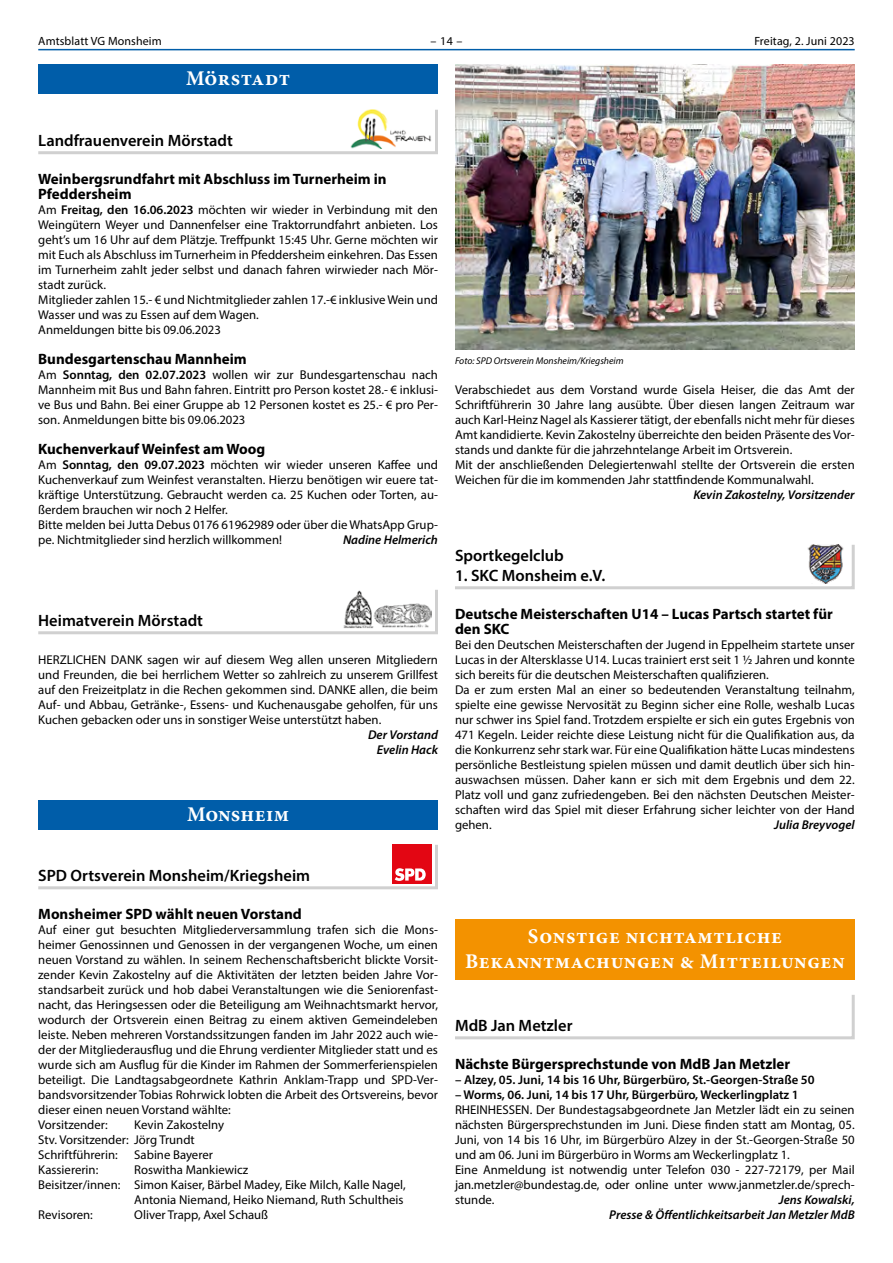
<style>
.page{position:relative;width:893px;height:1263px;background:#fff}
.page>*{position:absolute;margin:0;border:0;box-sizing:border-box;transform-origin:0 0}
.t1{font:700 20.85px "Minion Pro";letter-spacing:.03em;color:#fff}
.t2{font:700 20.85px "Minion Pro";letter-spacing:.01em;color:#fff}
.t3{font:600 16.5px "Myriad Pro";color:#000}
.Fließtext_Überschrif{font:700 15px/15px "Myriad Pro";color:#000}
.Fließtext_Blocksatz{font:12.75px/15px "Myriad Pro";color:#000;text-align:justify}
.Fließtext_Blocksatz-2{font:italic 600 12.75px/15px "Myriad Pro";color:#000;text-align:right}
.Fließtext_linksbündi{font:600 12.75px "Myriad Pro";color:#000}
.t4{font:12px "Myriad Pro";letter-spacing:.01em;color:#000}
.Fließtext_Blocksatz-3{font:italic 9.75px "Myriad Pro";color:#000}
.s1{font-weight:600}
</style>
<div class="page">
<hr style="left:38px;top:49px;width:817px;height:1px;background:#005da9">
<div style="left:38px;top:64px;width:400px;height:29px;background:#005da9"></div>
<svg style="left:38px;top:109px;width:400px;height:46px"></svg>
<img style="left:350px;top:109px;width:82px;height:39px">
<div style="left:38px;top:800px;width:400px;height:29px;background:#005da9"></div>
<svg style="left:455px;top:544px;width:400px;height:46px"></svg>
<img style="left:802px;top:544px;width:46px;height:39px">
<div style="left:455px;top:919px;width:400px;height:60px;background:#f39200"></div>
<svg style="left:455px;top:995px;width:400px;height:45px"></svg>
<svg style="left:38px;top:589px;width:400px;height:46px"></svg>
<img style="left:342px;top:589px;width:89px;height:39px">
<svg style="left:38px;top:844px;width:400px;height:46px"></svg>
<img style="left:455px;top:64px;width:400px;height:285px">
<p class="t4" style="left:38px;top:34px;width:125px">Amtsblatt VG Monsheim</p>
<p class="t4" style="left:431px;top:34px;width:33px">– 14 –</p>
<p class="t4" style="left:754px;top:34px;width:102px">Freitag, 2. Juni 2023</p>
<p class="t1" style="left:186px;top:64px;width:105px">Mörstadt</p>
<p class="t3" style="left:38px;top:130px;width:196px">Landfrauenverein Mörstadt</p>
<p class="Fließtext_Überschrif" style="left:38px;top:171px;width:350px">Weinbergsrundfahrt mit Abschluss im Turnerheim in</p>
<p class="Fließtext_Überschrif" style="left:38px;top:186px;width:95px">Pfeddersheim</p>
<p class="Fließtext_Blocksatz" style="left:38px;top:202px;width:401px">Am <span class="s1">Freitag, den 16.06.2023</span> möchten wir wieder in Verbindung mit den Weingütern Weyer und Dannenfelser eine Traktorrundfahrt anbieten. Los geht’s um 16 Uhr auf dem Plätzje. Treffpunkt 15:45 Uhr. Gerne möchten wir mit Euch als Abschluss im Turnerheim in Pfeddersheim einkehren. Das Essen im Turnerheim zahlt jeder selbst und danach fahren wirwieder nach Mör&shy;stadt zurück.</p>
<p class="Fließtext_Blocksatz" style="left:38px;top:292px;width:401px">Mitglieder zahlen 15.- € und Nichtmitglieder zahlen 17.-€ inklusive Wein und<br>Wasser und was zu Essen auf dem Wagen.</p>
<p class="Fließtext_Blocksatz" style="left:38px;top:322px;width:184px">Anmeldungen bitte bis 09.06.2023</p>
<p class="Fließtext_Überschrif" style="left:38px;top:351px;width:210px">Bundesgartenschau Mannheim</p>
<p class="Fließtext_Blocksatz" style="left:38px;top:367px;width:401px">Am <span class="s1">Sonntag, den 02.07.2023</span> wollen wir zur Bundesgartenschau nach Mannheim mit Bus und Bahn fahren. Eintritt pro Person kostet 28.- € inklusi&shy;ve Bus und Bahn. Bei einer Gruppe ab 12 Personen kostet es 25.- € pro Per&shy;son. Anmeldungen bitte bis 09.06.2023</p>
<p class="Fließtext_Überschrif" style="left:38px;top:441px;width:229px">Kuchenverkauf Weinfest am Woog</p>
<p class="Fließtext_Blocksatz" style="left:38px;top:457px;width:401px">Am <span class="s1">Sonntag, den 09.07.2023</span> möchten wir wieder unseren Kaffee und Kuchenverkauf zum Weinfest veranstalten. Hierzu benötigen wir euere tat&shy;kräftige Unterstützung. Gebraucht werden ca. 25 Kuchen oder Torten, au&shy;ßerdem brauchen wir noch 2 Helfer.</p>
<p class="Fließtext_Blocksatz" style="left:38px;top:517px;width:401px">Bitte melden bei Jutta Debus 0176 61962989 oder über die WhatsApp Grup&shy;pe. Nichtmitglieder sind herzlich willkommen!</p>
<p class="Fließtext_Blocksatz-2" style="left:343px;top:532px;width:96px">Nadine Helmerich</p>
<p class="t3" style="left:38px;top:610px;width:166px">Heimatverein Mörstadt</p>
<p class="Fließtext_Blocksatz" style="left:38px;top:652px;width:401px">HERZLICHEN DANK sagen wir auf diesem Weg allen unseren Mitgliedern und Freunden, die bei herrlichem Wetter so zahlreich zu unserem Grillfest auf den Freizeitplatz in die Rechen gekommen sind. DANKE allen, die beim Auf- und Abbau, Getränke-, Essens- und Kuchenausgabe geholfen, für uns Kuchen gebacken oder uns in sonstiger Weise unterstützt haben.</p>
<p class="Fließtext_Blocksatz-2" style="left:368px;top:727px;width:71px">Der Vorstand</p>
<p class="Fließtext_Blocksatz-2" style="left:377px;top:742px;width:63px">Evelin Hack</p>
<p class="t2" style="left:187px;top:799px;width:104px">Monsheim</p>
<p class="t3" style="left:38px;top:865px;width:273px">SPD Ortsverein Monsheim/Kriegsheim</p>
<p class="Fließtext_Überschrif" style="left:38px;top:906px;width:265px">Monsheimer SPD wählt neuen Vorstand</p>
<p class="Fließtext_Blocksatz" style="left:38px;top:922px;width:401px">Auf einer gut besuchten Mitgliederversammlung trafen sich die Mons&shy;heimer Genossinnen und Genossen in der vergangenen Woche, um einen neuen Vorstand zu wählen. In seinem Rechenschaftsbericht blickte Vorsit&shy;zender Kevin Zakostelny auf die Aktivitäten der letzten beiden Jahre Vor&shy;standsarbeit zurück und hob dabei Veranstaltungen wie die Seniorenfast&shy;nacht, das Heringsessen oder die Beteiligung am Weihnachtsmarkt hervor, wodurch der Ortsverein einen Beitrag zu einem aktiven Gemeindeleben leiste. Neben mehreren Vorstandssitzungen fanden im Jahr 2022 auch wie&shy;der der Mitgliederausflug und die Ehrung verdienter Mitglieder statt und es wurde sich am Ausflug für die Kinder im Rahmen der Sommerferienspielen beteiligt. Die Landtagsabgeordnete Kathrin Anklam-Trapp und SPD-Ver&shy;bandsvorsitzender Tobias Rohrwick lobten die Arbeit des Ortsvereins, bevor dieser einen neuen Vorstand wählte:</p>
<p class="Fließtext_Blocksatz" style="left:38px;top:1117px;width:71px">Vorsitzender:</p>
<p class="Fließtext_Blocksatz" style="left:134px;top:1117px;width:91px">Kevin Zakostelny</p>
<p class="Fließtext_Blocksatz" style="left:38px;top:1132px;width:158px">Stv. Vorsitzender: Jörg Trundt</p>
<p class="Fließtext_Blocksatz" style="left:38px;top:1147px;width:81px">Schriftführerin:</p>
<p class="Fließtext_Blocksatz" style="left:134px;top:1147px;width:80px">Sabine Bayerer</p>
<p class="Fließtext_Blocksatz" style="left:38px;top:1162px;width:62px">Kassiererin:</p>
<p class="Fließtext_Blocksatz" style="left:134px;top:1162px;width:116px">Roswitha Mankiewicz</p>
<p class="Fließtext_Blocksatz" style="left:38px;top:1177px;width:369px;text-align:right">Beisitzer/innen: Simon Kaiser, Bärbel Madey, Eike Milch, Kalle Nagel,<br>Antonia Niemand, Heiko Niemand, Ruth Schultheis</p>
<p class="Fließtext_Blocksatz" style="left:38px;top:1207px;width:56px">Revisoren:</p>
<p class="Fließtext_Blocksatz" style="left:134px;top:1207px;width:136px">Oliver Trapp, Axel Schauß</p>
<p class="Fließtext_Blocksatz-3" style="left:455px;top:355px;width:170px">Foto: SPD Ortsverein Monsheim/Kriegsheim</p>
<p class="Fließtext_Blocksatz" style="left:455px;top:382px;width:401px">Verabschiedet aus dem Vorstand wurde Gisela Heiser, die das Amt der Schriftführerin 30 Jahre lang ausübte. Über diesen langen Zeitraum war auch Karl-Heinz Nagel als Kassierer tätigt, der ebenfalls nicht mehr für dieses Amt kandidierte. Kevin Zakostelny überreichte den beiden Präsente des Vor&shy;stands und dankte für die jahrzehntelange Arbeit im Ortsverein.</p>
<p class="Fließtext_Blocksatz" style="left:455px;top:457px;width:401px">Mit der anschließenden Delegiertenwahl stellte der Ortsverein die ersten<br>Weichen für die im kommenden Jahr stattfindende Kommunalwahl.</p>
<p class="Fließtext_Blocksatz-2" style="left:693px;top:487px;width:163px">Kevin Zakostelny, Vorsitzender</p>
<p class="t3" style="left:455px;top:545px;width:110px">Sportkegelclub</p>
<p class="t3" style="left:455px;top:565px;width:152px">1. SKC Monsheim e.V.</p>
<p class="Fließtext_Überschrif" style="left:455px;top:606px;width:379px">Deutsche Meisterschaften U14 – Lucas Partsch startet für den SKC</p>
<p class="Fließtext_Blocksatz" style="left:455px;top:637px;width:401px">Bei den Deutschen Meisterschaften der Jugend in Eppelheim startete unser Lucas in der Altersklasse U14. Lucas trainiert erst seit 1 ½ Jahren und konnte sich bereits für die deutschen Meisterschaften qualifizieren.</p>
<p class="Fließtext_Blocksatz" style="left:455px;top:682px;width:401px">Da er zum ersten Mal an einer so bedeutenden Veranstaltung teilnahm, spielte eine gewisse Nervosität zu Beginn sicher eine Rolle, weshalb Lucas nur schwer ins Spiel fand. Trotzdem erspielte er sich ein gutes Ergebnis von 471 Kegeln. Leider reichte diese Leistung nicht für die Qualifikation aus, da die Konkurrenz sehr stark war. Für eine Qualifikation hätte Lucas mindestens persönliche Bestleistung spielen müssen und damit deutlich über sich hin&shy;auswachsen müssen. Daher kann er sich mit dem Ergebnis und dem 22.<br>Platz voll und ganz zufriedengeben. Bei den nächsten Deutschen Meister&shy;schaften wird das Spiel mit dieser Erfahrung sicher leichter von der Hand gehen.</p>
<p class="Fließtext_Blocksatz-2" style="left:774px;top:817px;width:82px">Julia Breyvogel</p>
<p class="t1" style="left:528px;top:921px;width:256px">Sonstige nichtamtliche</p>
<p class="t1" style="left:465px;top:947px;width:381px">Bekanntmachungen &amp; Mitteilungen</p>
<p class="t3" style="left:455px;top:1015px;width:119px">MdB Jan Metzler</p>
<p class="Fließtext_Überschrif" style="left:455px;top:1056px;width:337px">Nächste Bürgersprechstunde von MdB Jan Metzler</p>
<p class="Fließtext_linksbündi" style="left:455px;top:1072px;width:361px">– Alzey, 05. Juni, 14 bis 16 Uhr, Bürgerbüro, St.-Georgen-Straße 50</p>
<p class="Fließtext_linksbündi" style="left:455px;top:1087px;width:345px">– Worms, 06. Juni, 14 bis 17 Uhr, Bürgerbüro, Weckerlingplatz 1</p>
<p class="Fließtext_Blocksatz" style="left:455px;top:1102px;width:401px">RHEINHESSEN. Der Bundestagsabgeordnete Jan Metzler lädt ein zu seinen nächsten Bürgersprechstunden im Juni. Diese finden statt am Montag, 05.<br>Juni, von 14 bis 16 Uhr, im Bürgerbüro Alzey in der St.-Georgen-Straße 50 und am 06. Juni im Bürgerbüro in Worms am Weckerlingplatz 1.</p>
<p class="Fließtext_Blocksatz" style="left:455px;top:1162px;width:401px">Eine Anmeldung ist notwendig unter Telefon 030 - 227-72179, per Mail jan.metzler@bundestag.de, oder online unter www.janmetzler.de/sprech&shy;stunde.</p>
<p class="Fließtext_Blocksatz-2" style="left:609px;top:1192px;width:247px">Jens Kowalski,<br>Presse &amp; Öffentlichkeitsarbeit Jan Metzler MdB</p>
</div>
